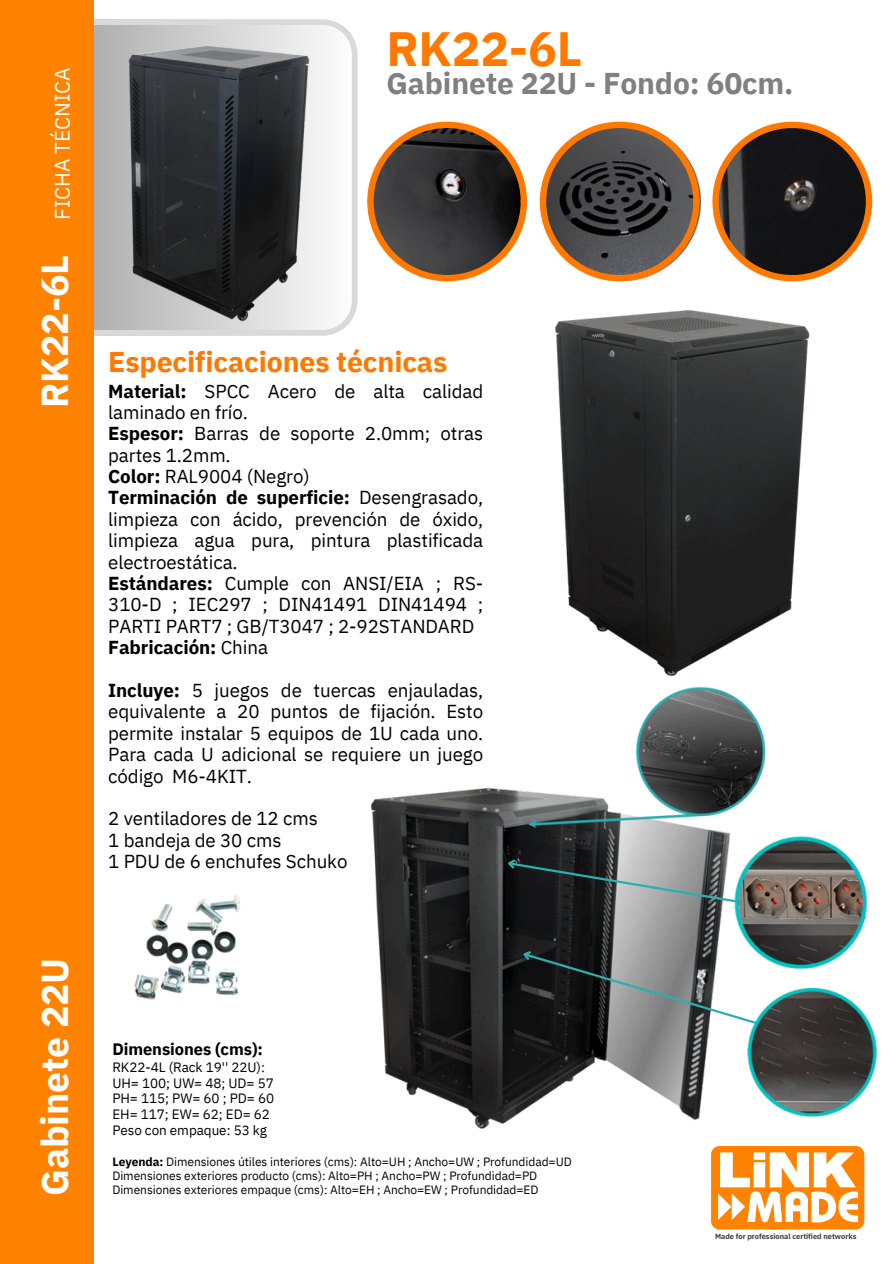
<style>
.page{position:relative;width:894px;height:1264px;background:#fff}
.page>*{position:absolute;margin:0;border:0;box-sizing:border-box;transform-origin:0 0}
.t1{font:700 48px "IBM Plex Sans";letter-spacing:-.005em;color:#ff7800}
.t2{font:700 37.5px "IBM Plex Sans";letter-spacing:-.005em;color:#fff}
.t3{font:700 30px "IBM Plex Sans";letter-spacing:-.005em;color:#808080}
.t4{font:700 28.5px "IBM Plex Sans";letter-spacing:-.005em;color:#ff7800}
.t5{font:21px "IBM Plex Sans";letter-spacing:-.005em;color:#fff}
.t6{font:18.75px/21.3px "IBM Plex Sans";letter-spacing:-.005em;color:#000}
.t7{font:700 16.5px "IBM Plex Sans";letter-spacing:-.005em;color:#000}
.t8{font:13.5px "IBM Plex Sans";letter-spacing:-.005em;color:#000}
.t9{font:12px "IBM Plex Sans";letter-spacing:-.005em;color:#000}
.t10{font:700 7.5px "IBM Plex Sans";letter-spacing:-.005em;color:#404040}
.s1{font-weight:700}
</style>
<div class="page">
<img style="left:370px;top:123px;width:153px;height:153px">
<img style="left:719px;top:128px;width:148px;height:149px">
<img style="left:546px;top:123px;width:154px;height:158px">
<div style="left:0;top:0;width:94px;height:1263px;background:#ff8200"></div>
<div style="left:710px;top:1145px;width:154px;height:84px;background:#ff8200;border-radius:9px"></div>
<svg style="left:718px;top:1152px;width:139px;height:71px"></svg>
<div style="left:367px;top:122px;width:160px;height:159px;border:6px solid #ff7800;border-radius:50%"></div>
<div style="left:539px;top:122px;width:160px;height:159px;border:6px solid #ff7800;border-radius:50%"></div>
<div style="left:712px;top:122px;width:159px;height:159px;border:6px solid #ff7800;border-radius:50%"></div>
<img style="left:134px;top:895px;width:106px;height:105px">
<svg style="left:94px;top:19px;width:263px;height:316px"></svg>
<img style="left:370px;top:691px;width:396px;height:438px">
<img style="left:111px;top:34px;width:223px;height:295px">
<img style="left:555px;top:281px;width:255px;height:410px">
<svg style="left:504px;top:856px;width:229px;height:48px;background:#5c6364"></svg>
<img style="left:733px;top:830px;width:135px;height:139px">
<svg style="left:519px;top:947px;width:250px;height:82px"></svg>
<img style="left:739px;top:985px;width:139px;height:143px">
<h5 class="t5" style="left:48px;top:220px;width:154px;rotate:-90deg">FICHA TÉCNICA</h5>
<p class="t2" style="left:30px;top:408px;width:154px;rotate:-90deg">RK22-6L</p>
<p class="t2" style="left:30px;top:1196px;width:240px;rotate:-90deg">Gabinete 22U</p>
<h5 class="t1" style="left:386px;top:17px;width:197px">RK22-6L</h5>
<h5 class="t3" style="left:386px;top:63px;width:408px">Gabinete 22U - Fondo: 60cm.</h5>
<p class="t4" style="left:108px;top:342px;width:340px">Especificaciones técnicas</p>
<p class="t6" style="left:108px;top:380px;width:376px"><span class="s1">Material:</span> SPCC Acero de alta calidad laminado en frío.<br><span class="s1">Espesor:</span> Barras de soporte 2.0mm; otras partes 1.2mm.<br><span class="s1">Color:</span> RAL9004 (Negro)<br><span class="s1">Terminación de superficie:</span> Desengrasado, limpieza con ácido, prevención de óxido, limpieza agua pura, pintura plastificada electroestática.<br><span class="s1">Estándares:</span> Cumple con ANSI/EIA ; RS-<br>310-D ; IEC297 ; DIN41491 DIN41494 ;<br>PARTI PART7 ; GB/T3047 ; 2-92STANDARD<br><span class="s1">Fabricación:</span> China</p>
<p class="t6" style="left:108px;top:679px;width:376px;text-align:justify"><span class="s1">Incluye:</span> 5 juegos de tuercas enjauladas, equivalente a 20 puntos de fijación. Esto permite instalar 5 equipos de 1U cada uno.<br>Para cada U adicional se requiere un juego código M6-4KIT.</p>
<p class="t6" style="left:108px;top:807px;width:241px">2 ventiladores de 12 cms<br>1 bandeja de 30 cms<br>1 PDU de 6 enchufes Schuko</p>
<p class="t7" style="left:112px;top:1037px;width:152px">Dimensiones (cms):</p>
<p class="t8" style="left:112px;top:1057px;width:154px">RK22-4L (Rack 19'' 22U):</p>
<p class="t8" style="left:112px;top:1073px;width:163px">UH= 100; UW= 48; UD= 57</p>
<h2 class="t8" style="left:112px;top:1089px;width:163px">PH= 115; PW= 60 ; PD= 60</h2>
<h6 class="t8" style="left:112px;top:1105px;width:159px">EH= 117; EW= 62; ED= 62</h6>
<p class="t8" style="left:112px;top:1120px;width:156px">Peso con empaque: 53 kg</p>
<p class="t9" style="left:112px;top:1153px;width:461px"><span class="s1">Leyenda:</span> Dimensiones útiles interiores (cms): Alto=UH ; Ancho=UW ; Profundidad=UD</p>
<p class="t9" style="left:112px;top:1167px;width:426px">Dimensiones exteriores producto (cms): Alto=PH ; Ancho=PW ; Profundidad=PD</p>
<p class="t9" style="left:112px;top:1182px;width:427px">Dimensiones exteriores empaque (cms): Alto=EH ; Ancho=EW ; Profundidad=ED</p>
<h5 class="t10" style="left:715px;top:1231px;width:143px">Made for professional certified networks</h5>
</div>
